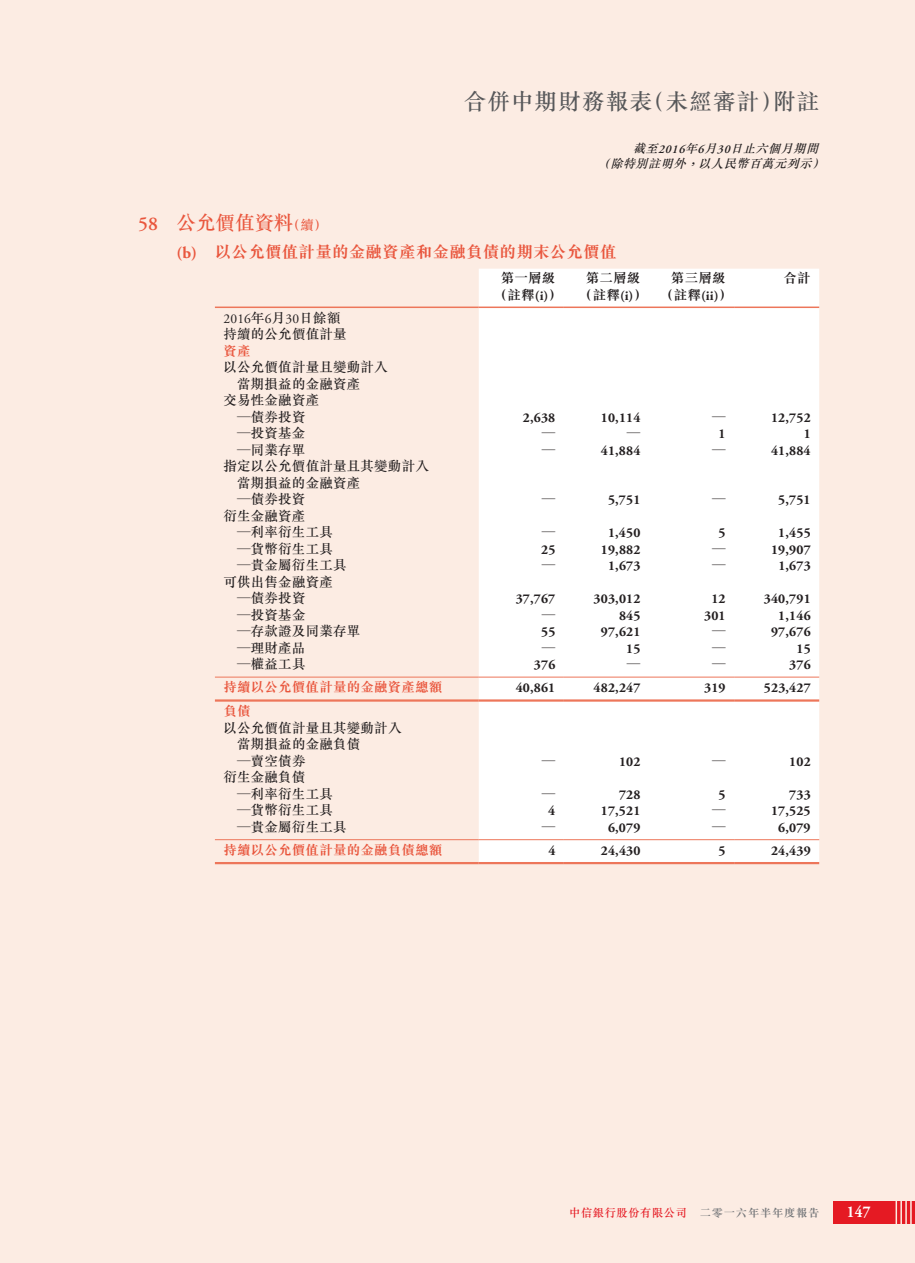
<style>
.page{position:relative;width:915px;height:1263px;background:#fff}
.page>*{position:absolute;margin:0;border:0;box-sizing:border-box;transform-origin:0 0}
.t1{font:500 22.5px "M Sung HK";letter-spacing:.05em;color:#57585a}
.t2{font:500 19.5px "M Sung HK";color:#e9563d}
.t3{font:700 16.5px "M Sung HK";letter-spacing:.015em;color:#e9563d}
.t4{font:700 16.5px "Adobe Garamond Pro";color:#fff;scale:.9 1}
.t5{font:700 13.5px "Adobe Garamond Pro";letter-spacing:.015em;color:#231f20}
.t6{font:500 13.5px/16.5px "M Sung HK";letter-spacing:.015em;color:#231f20}
.t7{font:700 13.5px "M Sung HK";letter-spacing:.015em;color:#231f20}
.t8{font:700 13.5px "M Sung HK";letter-spacing:.015em;color:#e9563d}
.t9{font:13.5px "Adobe Garamond Pro";letter-spacing:.015em;color:#231f20}
.t10{font:italic 500 12px/15px "M Sung HK";color:#231f20}
.t11{font:500 11.25px "M Sung HK";letter-spacing:.05em;color:#e51a23}
.s1{font-family:"Adobe Garamond Pro";font-weight:600}
.s2{font-size:13.5px}
.s3{font-family:"Adobe Garamond Pro"}
.s4{font-family:"M Sung HK";font-weight:500}
.s5{font-weight:700;color:#76787b}
</style>
<div class="page">
<div style="left:0;top:0;width:914px;height:1263px;background:#fcece3"></div>
<div style="left:833px;top:1201px;width:81px;height:23px;background:#e51a23"></div>
<hr style="left:905px;top:1191px;width:1px;height:42px;background:#fcece3">
<hr style="left:895px;top:1191px;width:1px;height:42px;background:#fcece3">
<hr style="left:900px;top:1191px;width:1px;height:42px;background:#fcece3">
<hr style="left:909px;top:1191px;width:2px;height:42px;background:#fcece3">
<div style="left:478px;top:269px;width:341px;height:593px;background:#fff"></div>
<hr style="left:215px;top:307px;width:263px;height:1px;background:#ed765a">
<hr style="left:478px;top:307px;width:85px;height:1px;background:#ed765a">
<hr style="left:563px;top:307px;width:85px;height:1px;background:#ed765a">
<hr style="left:648px;top:307px;width:85px;height:1px;background:#ed765a">
<hr style="left:733px;top:307px;width:86px;height:1px;background:#ed765a">
<hr style="left:215px;top:677px;width:263px;height:1px;background:#ed765a">
<hr style="left:478px;top:677px;width:85px;height:1px;background:#ed765a">
<hr style="left:563px;top:677px;width:85px;height:1px;background:#ed765a">
<hr style="left:648px;top:677px;width:85px;height:1px;background:#ed765a">
<hr style="left:733px;top:677px;width:86px;height:1px;background:#ed765a">
<hr style="left:215px;top:699px;width:263px;height:3px;background:#ed765a">
<hr style="left:478px;top:699px;width:85px;height:3px;background:#ed765a">
<hr style="left:563px;top:699px;width:85px;height:3px;background:#ed765a">
<hr style="left:648px;top:699px;width:85px;height:3px;background:#ed765a">
<hr style="left:733px;top:699px;width:86px;height:3px;background:#ed765a">
<hr style="left:215px;top:839px;width:263px;height:1px;background:#ed765a">
<hr style="left:478px;top:839px;width:85px;height:1px;background:#ed765a">
<hr style="left:563px;top:839px;width:85px;height:1px;background:#ed765a">
<hr style="left:648px;top:839px;width:85px;height:1px;background:#ed765a">
<hr style="left:733px;top:839px;width:86px;height:1px;background:#ed765a">
<hr style="left:215px;top:862px;width:263px;height:2px;background:#ed765a">
<hr style="left:478px;top:862px;width:85px;height:2px;background:#ed765a">
<hr style="left:563px;top:862px;width:85px;height:2px;background:#ed765a">
<hr style="left:648px;top:862px;width:85px;height:2px;background:#ed765a">
<hr style="left:733px;top:862px;width:86px;height:2px;background:#ed765a">
<h1 class="t1" style="left:463px;top:86px;width:357px">合併中期財務報表（未經審計）附註</h1>
<p class="t10" style="left:597px;top:140px;width:232px;text-indent:35px">截至<span class="s1">2016</span>年<span class="s1">6</span>月<span class="s1">30</span>日止六個月期間（除特別註明外，以人民幣百萬元列示）</p>
<h2 class="t2" style="left:138px;top:209px;width:190px"><span class="s1">58</span> 公允價值資料<span class="s2">（續）</span></h2>
<p class="t3" style="left:176px;top:240px;width:441px"><span class="s3">(b)</span> 以公允價值計量的金融資產和金融負債的期末公允價值</p>
<p class="t7" style="left:500px;top:269px;width:56px">第一層級</p>
<p class="t7" style="left:585px;top:269px;width:56px">第二層級</p>
<p class="t7" style="left:670px;top:269px;width:56px">第三層級</p>
<p class="t7" style="left:783px;top:269px;width:29px">合計</p>
<p class="t7" style="left:493px;top:286px;width:240px">（註釋<span class="s3">(i)</span>） （註釋<span class="s3">(i)</span>） （註釋<span class="s3">(ii)</span>）</p>
<p class="t9" style="left:223px;top:310px;width:118px">2016<span class="s4">年</span>6<span class="s4">月</span>30<span class="s4">日餘額</span></p>
<p class="t6" style="left:223px;top:326px;width:125px">持續的公允價值計量</p>
<p class="t8" style="left:223px;top:341px;width:29px">資產</p>
<p class="t6" style="left:223px;top:359px;width:166px">以公允價值計量且變動計入</p>
<p class="t6" style="left:237px;top:375px;width:125px">當期損益的金融資產</p>
<p class="t6" style="left:223px;top:392px;width:97px">交易性金融資產</p>
<p class="t6" style="left:237px;top:408px;width:70px">—債券投資</p>
<p class="t5" style="left:523px;top:410px;width:34px">2,638</p>
<p class="t5" style="left:600px;top:410px;width:41px">10,114</p>
<p class="t7" style="left:711px;top:407px;width:15px">—</p>
<p class="t5" style="left:770px;top:410px;width:41px">12,752</p>
<p class="t6" style="left:237px;top:425px;width:70px">—投資基金</p>
<p class="t7" style="left:541px;top:424px;width:15px">—</p>
<p class="t7" style="left:626px;top:424px;width:15px">—</p>
<p class="t5" style="left:718px;top:426px;width:9px">1</p>
<p class="t5" style="left:803px;top:426px;width:9px">1</p>
<p class="t6" style="left:237px;top:441px;width:70px">—同業存單</p>
<p class="t7" style="left:541px;top:440px;width:15px">—</p>
<p class="t5" style="left:600px;top:443px;width:41px">41,884</p>
<p class="t7" style="left:711px;top:440px;width:15px">—</p>
<p class="t5" style="left:770px;top:443px;width:41px">41,884</p>
<p class="t6" style="left:237px;top:458px;width:193px;text-indent:-14px">指定以公允價值計量且其變動計入當期損益的金融資產<br>—債券投資</p>
<p class="t7" style="left:541px;top:490px;width:15px">—</p>
<p class="t5" style="left:608px;top:492px;width:34px">5,751</p>
<p class="t7" style="left:711px;top:490px;width:15px">—</p>
<p class="t5" style="left:778px;top:492px;width:34px">5,751</p>
<p class="t6" style="left:237px;top:507px;width:97px;text-indent:-14px">衍生金融資產<br>—利率衍生工具</p>
<p class="t7" style="left:541px;top:523px;width:15px">—</p>
<p class="t5" style="left:608px;top:525px;width:34px">1,450</p>
<p class="t5" style="left:718px;top:525px;width:9px">5</p>
<p class="t5" style="left:778px;top:525px;width:34px">1,455</p>
<p class="t6" style="left:237px;top:540px;width:97px">—貨幣衍生工具</p>
<p class="t5" style="left:541px;top:542px;width:16px">25</p>
<p class="t5" style="left:600px;top:542px;width:41px">19,882</p>
<p class="t7" style="left:711px;top:539px;width:15px">—</p>
<p class="t5" style="left:770px;top:542px;width:41px">19,907</p>
<p class="t6" style="left:237px;top:557px;width:111px">—貴金屬衍生工具</p>
<p class="t7" style="left:541px;top:556px;width:15px">—</p>
<p class="t5" style="left:608px;top:558px;width:34px">1,673</p>
<p class="t7" style="left:711px;top:556px;width:15px">—</p>
<p class="t5" style="left:778px;top:558px;width:34px">1,673</p>
<p class="t6" style="left:237px;top:573px;width:97px;text-indent:-14px">可供出售金融資產—債券投資</p>
<p class="t5" style="left:515px;top:591px;width:41px">37,767</p>
<p class="t5" style="left:593px;top:591px;width:48px">303,012</p>
<p class="t5" style="left:711px;top:591px;width:16px">12</p>
<p class="t5" style="left:763px;top:591px;width:48px">340,791</p>
<p class="t6" style="left:237px;top:606px;width:70px">—投資基金</p>
<p class="t7" style="left:541px;top:605px;width:15px">—</p>
<p class="t5" style="left:618px;top:608px;width:23px">845</p>
<p class="t5" style="left:704px;top:608px;width:23px">301</p>
<p class="t5" style="left:778px;top:608px;width:34px">1,146</p>
<p class="t6" style="left:237px;top:623px;width:125px">—存款證及同業存單</p>
<p class="t5" style="left:541px;top:624px;width:16px">55</p>
<p class="t5" style="left:600px;top:624px;width:41px">97,621</p>
<p class="t7" style="left:711px;top:622px;width:15px">—</p>
<p class="t5" style="left:770px;top:624px;width:41px">97,676</p>
<p class="t6" style="left:237px;top:639px;width:70px">—理財產品</p>
<p class="t7" style="left:541px;top:638px;width:15px">—</p>
<p class="t5" style="left:626px;top:641px;width:16px">15</p>
<p class="t7" style="left:711px;top:638px;width:15px">—</p>
<p class="t5" style="left:796px;top:641px;width:16px">15</p>
<p class="t6" style="left:237px;top:656px;width:70px">—權益工具</p>
<p class="t5" style="left:533px;top:657px;width:23px">376</p>
<p class="t7" style="left:626px;top:655px;width:15px">—</p>
<p class="t7" style="left:711px;top:655px;width:15px">—</p>
<p class="t5" style="left:789px;top:657px;width:23px">376</p>
<p class="t8" style="left:223px;top:678px;width:220px">持續以公允價值計量的金融資產總額</p>
<p class="t5" style="left:515px;top:680px;width:41px">40,861</p>
<p class="t5" style="left:593px;top:680px;width:48px">482,247</p>
<p class="t5" style="left:704px;top:680px;width:23px">319</p>
<p class="t5" style="left:763px;top:680px;width:48px">523,427</p>
<p class="t8" style="left:223px;top:702px;width:29px">負債</p>
<p class="t6" style="left:237px;top:719px;width:166px;text-indent:-14px">以公允價值計量且其變動計入當期損益的金融負債<br>—賣空債券</p>
<p class="t7" style="left:541px;top:751px;width:15px">—</p>
<p class="t5" style="left:618px;top:754px;width:23px">102</p>
<p class="t7" style="left:711px;top:751px;width:15px">—</p>
<p class="t5" style="left:789px;top:754px;width:23px">102</p>
<p class="t6" style="left:237px;top:769px;width:97px;text-indent:-14px">衍生金融負債<br>—利率衍生工具</p>
<p class="t7" style="left:541px;top:784px;width:15px">—</p>
<p class="t5" style="left:618px;top:787px;width:23px">728</p>
<p class="t5" style="left:718px;top:787px;width:9px">5</p>
<p class="t5" style="left:789px;top:787px;width:23px">733</p>
<p class="t6" style="left:237px;top:802px;width:97px">—貨幣衍生工具</p>
<p class="t5" style="left:548px;top:803px;width:9px">4</p>
<p class="t5" style="left:600px;top:803px;width:41px">17,521</p>
<p class="t7" style="left:711px;top:801px;width:15px">—</p>
<p class="t5" style="left:770px;top:803px;width:41px">17,525</p>
<p class="t6" style="left:237px;top:818px;width:111px">—貴金屬衍生工具</p>
<p class="t7" style="left:541px;top:817px;width:15px">—</p>
<p class="t5" style="left:608px;top:820px;width:34px">6,079</p>
<p class="t7" style="left:711px;top:817px;width:15px">—</p>
<p class="t5" style="left:778px;top:820px;width:34px">6,079</p>
<p class="t8" style="left:223px;top:840px;width:220px">持續以公允價值計量的金融負債總額</p>
<p class="t5" style="left:548px;top:843px;width:9px">4</p>
<p class="t5" style="left:600px;top:843px;width:41px">24,430</p>
<p class="t5" style="left:718px;top:843px;width:9px">5</p>
<p class="t5" style="left:770px;top:843px;width:41px">24,439</p>
<p class="t11" style="left:569px;top:1205px;width:251px">中信銀行股份有限公司 <span class="s5">二零一六年半年度報告</span></p>
<p class="t4" style="left:846px;top:1202px;width:28px">147</p>
</div>
